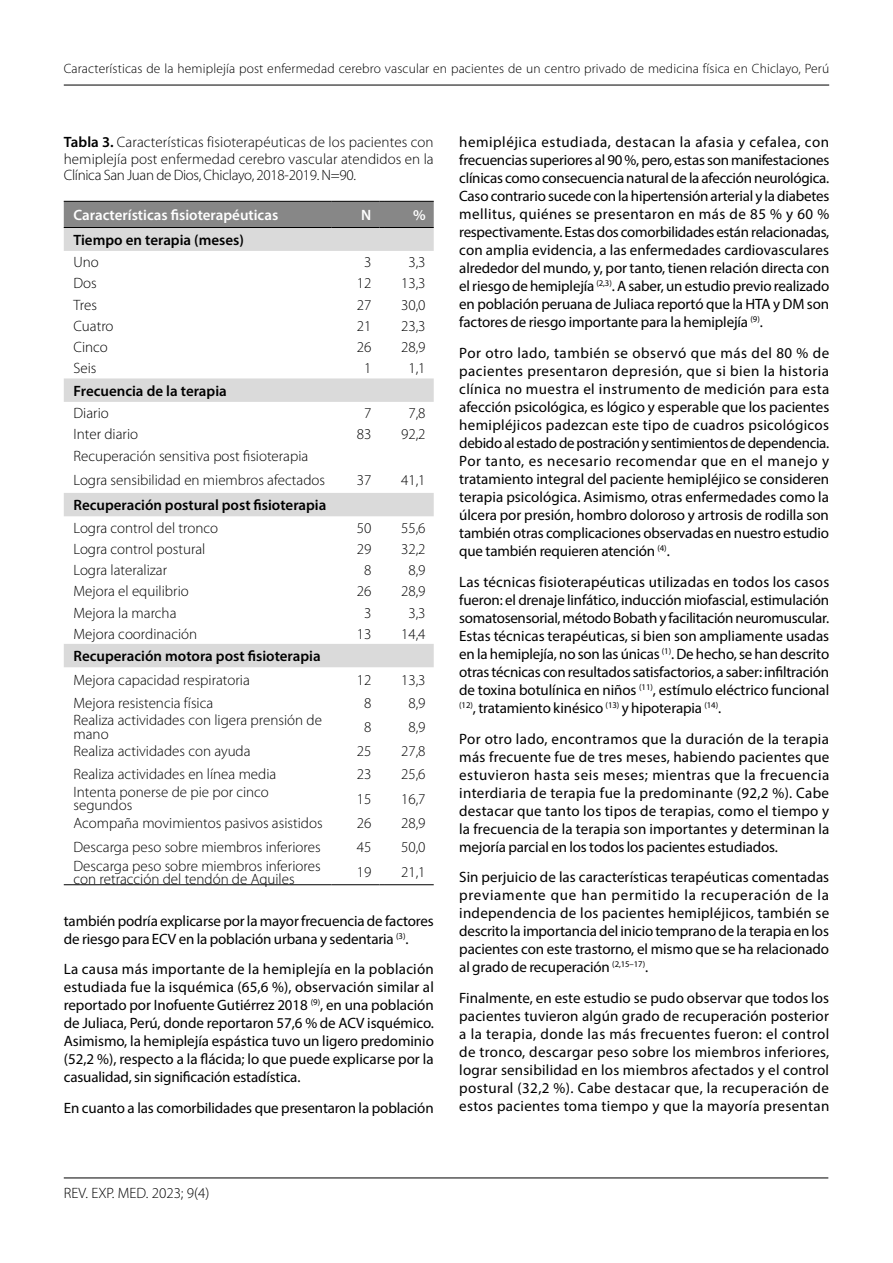
<style>
.page{position:relative;width:893px;height:1263px;background:#fff}
.page>*{position:absolute;margin:0;border:0;box-sizing:border-box;transform-origin:0 0}
.t1{font:15px/18px "Myriad Pro";letter-spacing:-.01em;color:#000;text-align:justify}
.t2{font:300 15px/13.5px "Myriad Pro";color:#000}
.t3{font:600 15px "Myriad Pro";color:#000}
.t4{font:600 15px "Myriad Pro";color:#fff}
.t5{font:300 13.5px "Myriad Pro";letter-spacing:.01em;color:#000}
.s1{font-weight:600}
</style>
<div class="page">
<hr style="left:64px;top:85px;width:765px;height:1px;background:#000">
<hr style="left:64px;top:1177px;width:764px;height:1px;background:#000">
<svg style="left:64px;top:228px;width:370px;height:439px"></svg>
<div style="left:64px;top:201px;width:370px;height:27px;background:#878787"></div>
<hr style="left:384px;top:227px;width:50px;height:1px;background:#000">
<hr style="left:64px;top:884px;width:268px;height:1px;background:#000">
<hr style="left:332px;top:884px;width:47px;height:1px;background:#000">
<hr style="left:384px;top:884px;width:50px;height:1px;background:#000">
<p class="t5" style="left:64px;top:61px;width:767px">Características de la hemiplejía post enfermedad cerebro vascular en pacientes de un centro privado de medicina física en Chiclayo, Perú</p>
<p class="t2" style="left:64px;top:134px;width:371px;line-height:16.5px;text-align:justify"><span class="s1">Tabla 3.</span> Características fisioterapéuticas de los pacientes con hemiplejía post enfermedad cerebro vascular atendidos en la Clínica San Juan de Dios, Chiclayo, 2018-2019. N=90.</p>
<p class="t4" style="left:74px;top:205px;width:206px">Características fisioterapéuticas</p>
<p class="t4" style="left:361px;top:205px;width:12px">N</p>
<p class="t4" style="left:413px;top:205px;width:14px">%</p>
<p class="t3" style="left:74px;top:230px;width:172px">Tiempo en terapia (meses)</p>
<p class="t2" style="left:74px;top:256px;width:27px">Uno</p>
<p class="t2" style="left:364px;top:256px;width:9px">3</p>
<p class="t2" style="left:408px;top:256px;width:19px">3,3</p>
<p class="t2" style="left:74px;top:277px;width:25px">Dos</p>
<p class="t2" style="left:357px;top:277px;width:16px">12</p>
<p class="t2" style="left:401px;top:277px;width:26px">13,3</p>
<p class="t2" style="left:74px;top:298px;width:25px">Tres</p>
<p class="t2" style="left:357px;top:298px;width:16px">27</p>
<p class="t2" style="left:401px;top:298px;width:26px">30,0</p>
<p class="t2" style="left:74px;top:319px;width:42px">Cuatro</p>
<p class="t2" style="left:357px;top:319px;width:16px">21</p>
<p class="t2" style="left:401px;top:319px;width:26px">23,3</p>
<p class="t2" style="left:74px;top:341px;width:36px">Cinco</p>
<p class="t2" style="left:357px;top:341px;width:16px">26</p>
<p class="t2" style="left:401px;top:341px;width:26px">28,9</p>
<p class="t2" style="left:74px;top:362px;width:25px">Seis</p>
<p class="t2" style="left:364px;top:362px;width:9px">1</p>
<p class="t2" style="left:408px;top:362px;width:19px">1,1</p>
<p class="t3" style="left:74px;top:381px;width:155px">Frecuencia de la terapia</p>
<p class="t2" style="left:74px;top:407px;width:37px">Diario</p>
<p class="t2" style="left:364px;top:407px;width:9px">7</p>
<p class="t2" style="left:408px;top:407px;width:19px">7,8</p>
<p class="t2" style="left:74px;top:428px;width:66px">Inter diario</p>
<p class="t2" style="left:357px;top:428px;width:16px">83</p>
<p class="t2" style="left:401px;top:428px;width:26px">92,2</p>
<p class="t2" style="left:74px;top:444px;width:253px;line-height:24.3px">Recuperación sensitiva post fisioterapia<br>Logra sensibilidad en miembros afectados</p>
<p class="t2" style="left:357px;top:473px;width:16px">37</p>
<p class="t2" style="left:401px;top:473px;width:26px">41,1</p>
<p class="t3" style="left:74px;top:496px;width:254px">Recuperación postural post fisioterapia</p>
<p class="t2" style="left:74px;top:521px;width:146px">Logra control del tronco</p>
<p class="t2" style="left:357px;top:521px;width:16px">50</p>
<p class="t2" style="left:401px;top:521px;width:26px">55,6</p>
<p class="t2" style="left:74px;top:542px;width:133px">Logra control postural</p>
<p class="t2" style="left:357px;top:542px;width:16px">29</p>
<p class="t2" style="left:401px;top:542px;width:26px">32,2</p>
<p class="t2" style="left:74px;top:563px;width:95px">Logra lateralizar</p>
<p class="t2" style="left:364px;top:563px;width:9px">8</p>
<p class="t2" style="left:408px;top:563px;width:19px">8,9</p>
<p class="t2" style="left:74px;top:585px;width:117px">Mejora el equilibrio</p>
<p class="t2" style="left:357px;top:585px;width:16px">26</p>
<p class="t2" style="left:401px;top:585px;width:26px">28,9</p>
<p class="t2" style="left:74px;top:606px;width:104px">Mejora la marcha</p>
<p class="t2" style="left:364px;top:606px;width:9px">3</p>
<p class="t2" style="left:408px;top:606px;width:19px">3,3</p>
<p class="t2" style="left:74px;top:627px;width:125px">Mejora coordinación</p>
<p class="t2" style="left:357px;top:627px;width:16px">13</p>
<p class="t2" style="left:401px;top:627px;width:26px">14,4</p>
<p class="t3" style="left:74px;top:646px;width:249px">Recuperación motora post fisioterapia</p>
<p class="t2" style="left:74px;top:673px;width:178px">Mejora capacidad respiratoria</p>
<p class="t2" style="left:357px;top:673px;width:16px">12</p>
<p class="t2" style="left:401px;top:673px;width:26px">13,3</p>
<p class="t2" style="left:74px;top:696px;width:141px">Mejora resistencia física</p>
<p class="t2" style="left:364px;top:696px;width:9px">8</p>
<p class="t2" style="left:408px;top:696px;width:19px">8,9</p>
<p class="t2" style="left:74px;top:714px;width:250px">Realiza actividades con ligera prensión de mano</p>
<p class="t2" style="left:364px;top:720px;width:9px">8</p>
<p class="t2" style="left:408px;top:720px;width:19px">8,9</p>
<p class="t2" style="left:74px;top:744px;width:179px">Realiza actividades con ayuda</p>
<p class="t2" style="left:357px;top:744px;width:16px">25</p>
<p class="t2" style="left:401px;top:744px;width:26px">27,8</p>
<p class="t2" style="left:74px;top:768px;width:204px">Realiza actividades en línea media</p>
<p class="t2" style="left:357px;top:768px;width:16px">23</p>
<p class="t2" style="left:401px;top:768px;width:26px">25,6</p>
<p class="t2" style="left:74px;top:785px;width:197px">Intenta ponerse de pie por cinco segundos</p>
<p class="t2" style="left:357px;top:792px;width:16px">15</p>
<p class="t2" style="left:401px;top:792px;width:26px">16,7</p>
<p class="t2" style="left:74px;top:816px;width:251px">Acompaña movimientos pasivos asistidos</p>
<p class="t2" style="left:357px;top:816px;width:16px">26</p>
<p class="t2" style="left:401px;top:816px;width:26px">28,9</p>
<p class="t2" style="left:74px;top:840px;width:249px">Descarga peso sobre miembros inferiores</p>
<p class="t2" style="left:357px;top:840px;width:16px">45</p>
<p class="t2" style="left:401px;top:840px;width:26px">50,0</p>
<p class="t2" style="left:74px;top:859px;width:249px">Descarga peso sobre miembros inferiores con retracción del tendón de Aquiles</p>
<p class="t2" style="left:357px;top:866px;width:16px">19</p>
<p class="t2" style="left:401px;top:866px;width:26px">21,1</p>
<p class="t1" style="left:64px;top:911px;width:372px">también podría explicarse por la mayor frecuencia de factores de riesgo para ECV en la población urbana y sedentaria <sup>(3)</sup>.</p>
<p class="t1" style="left:64px;top:960px;width:372px">La causa más importante de la hemiplejía en la población estudiada fue la isquémica (65,6 %), observación similar al reportado por Inofuente Gutiérrez 2018 <sup>(9)</sup>, en una población de Juliaca, Perú, donde reportaron 57,6 % de ACV isquémico.<br>Asimismo, la hemiplejía espástica tuvo un ligero predominio (52,2 %), respecto a la flácida; lo que puede explicarse por la casualidad, sin significación estadística.</p>
<p class="t1" style="left:64px;top:1099px;width:371px">En cuanto a las comorbilidades que presentaron la población</p>
<p class="t1" style="left:459px;top:133px;width:372px">hemipléjica estudiada, destacan la afasia y cefalea, con frecuencias superiores al 90 %, pero, estas son manifestaciones clínicas como consecuencia natural de la afección neurológica.<br>Caso contrario sucede con la hipertensión arterial y la diabetes mellitus, quiénes se presentaron en más de 85 % y 60 % respectivamente. Estas dos comorbilidades están relacionadas, con amplia evidencia, a las enfermedades cardiovasculares alrededor del mundo, y, por tanto, tienen relación directa con el riesgo de hemiplejía <sup>(2,3)</sup>. A saber, un estudio previo realizado en población peruana de Juliaca reportó que la HTA y DM son factores de riesgo importante para la hemiplejía <sup>(9)</sup>.</p>
<p class="t1" style="left:459px;top:344px;width:372px">Por otro lado, también se observó que más del 80 % de pacientes presentaron depresión, que si bien la historia clínica no muestra el instrumento de medición para esta afección psicológica, es lógico y esperable que los pacientes hemipléjicos padezcan este tipo de cuadros psicológicos debido al estado de postración y sentimientos de dependencia.<br>Por tanto, es necesario recomendar que en el manejo y tratamiento integral del paciente hemipléjico se consideren terapia psicológica. Asimismo, otras enfermedades como la úlcera por presión, hombro doloroso y artrosis de rodilla son también otras complicaciones observadas en nuestro estudio que también requieren atención <sup>(4)</sup>.</p>
<p class="t1" style="left:459px;top:573px;width:372px">Las técnicas fisioterapéuticas utilizadas en todos los casos fueron: el drenaje linfático, inducción miofascial, estimulación somatosensorial, método Bobath y facilitación neuromuscular.<br>Estas técnicas terapéuticas, si bien son ampliamente usadas en la hemiplejía, no son las únicas <sup>(1)</sup>. De hecho, se han descrito otras técnicas con resultados satisfactorios, a saber: infiltración de toxina botulínica en niños <sup>(11)</sup>, estímulo eléctrico funcional <sup>(12)</sup>, tratamiento kinésico <sup>(13)</sup> y hipoterapia <sup>(14)</sup>.</p>
<p class="t1" style="left:459px;top:729px;width:372px">Por otro lado, encontramos que la duración de la terapia más frecuente fue de tres meses, habiendo pacientes que estuvieron hasta seis meses; mientras que la frecuencia interdiaria de terapia fue la predominante (92,2 %). Cabe destacar que tanto los tipos de terapias, como el tiempo y la frecuencia de la terapia son importantes y determinan la mejoría parcial en los todos los pacientes estudiados.</p>
<p class="t1" style="left:459px;top:868px;width:371px">Sin perjuicio de las características terapéuticas comentadas previamente que han permitido la recuperación de la independencia de los pacientes hemipléjicos, también se descrito la importancia del inicio temprano de la terapia en los pacientes con este trastorno, el mismo que se ha relacionado al grado de recuperación <sup>(2,15–17)</sup>.</p>
<p class="t1" style="left:459px;top:989px;width:372px">Finalmente, en este estudio se pudo observar que todos los pacientes tuvieron algún grado de recuperación posterior a la terapia, donde las más frecuentes fueron: el control de tronco, descargar peso sobre los miembros inferiores, lograr sensibilidad en los miembros afectados y el control postural (32,2 %). Cabe destacar que, la recuperación de estos pacientes toma tiempo y que la mayoría presentan</p>
<p class="t2" style="left:64px;top:1186px;width:147px">REV. EXP. MED. 2023; 9(4)</p>
</div>
